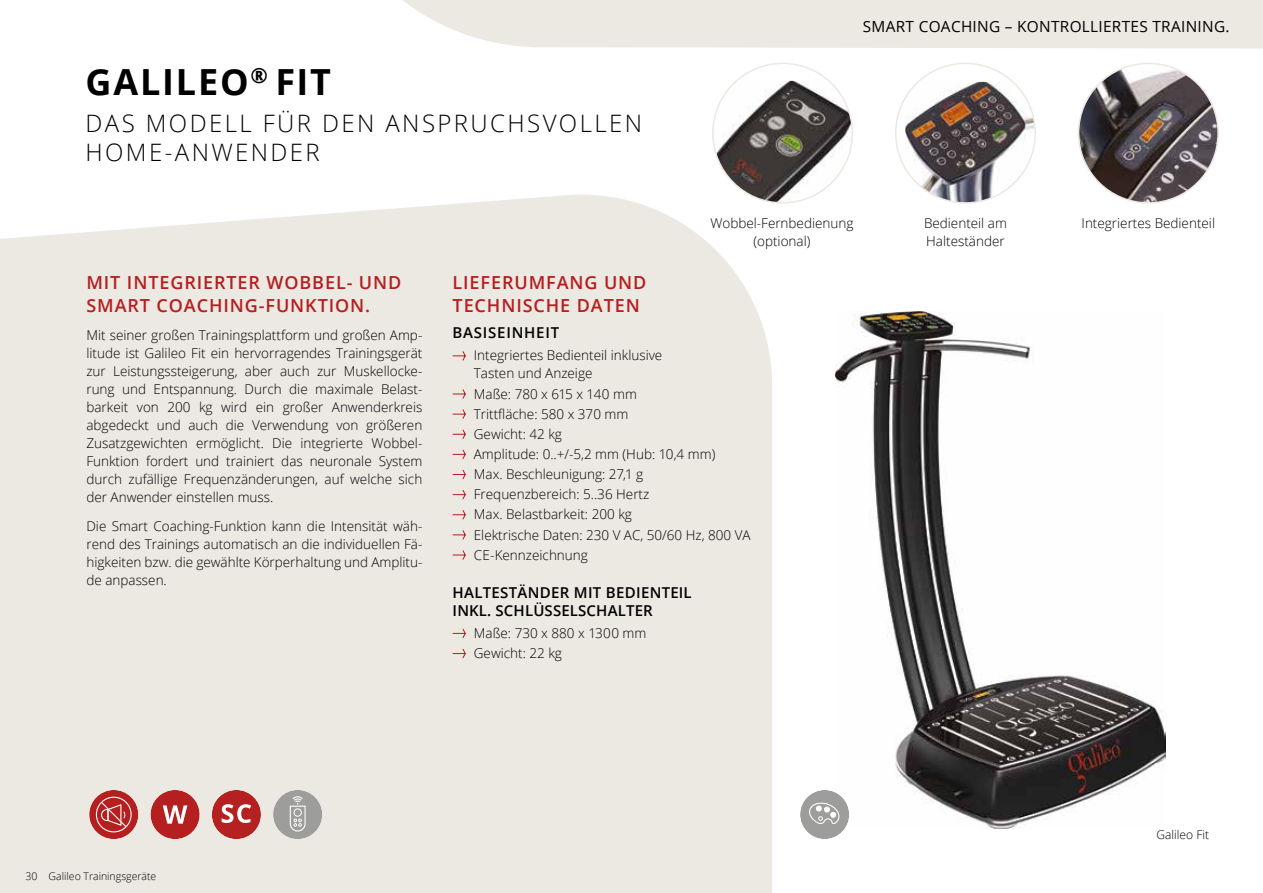
<style>
.page{position:relative;width:1263px;height:893px;background:#fff}
.page>*{position:absolute;margin:0;border:0;box-sizing:border-box;transform-origin:0 0}
.t1{font:700 36px "Open Sans";letter-spacing:.05em;color:#000}
.t2{font:300 24px/28.8px "Open Sans";letter-spacing:.1em;color:#000}
.t3{font:600 18px/22.5px "Open Sans";letter-spacing:.05em;color:#b51f1f}
.t4{font:15.3px "Open Sans";letter-spacing:.02em;color:#000}
.t5{font:600 15px/18px "Open Sans";letter-spacing:.02em;color:#000}
.t6{font:600 15px "Open Sans";letter-spacing:.05em;color:#000}
.t7{font:300 13.5px/18px "Open Sans";color:#000}
.t8{font:300 12px "Open Sans";color:#000}
.t9{font:300 10.5px "Open Sans";color:#000}
</style>
<div class="page">
<img style="left:835px;top:311px;width:330px;height:517px">
<div style="left:0;top:195px;width:772px;height:698px;background:#ece8e2"></div>
<svg style="left:452px;top:351px;width:14px;height:10px"></svg>
<svg style="left:452px;top:389px;width:14px;height:10px"></svg>
<svg style="left:452px;top:409px;width:14px;height:10px"></svg>
<svg style="left:452px;top:429px;width:14px;height:10px"></svg>
<svg style="left:452px;top:449px;width:14px;height:11px"></svg>
<svg style="left:452px;top:469px;width:14px;height:11px"></svg>
<svg style="left:452px;top:489px;width:14px;height:11px"></svg>
<svg style="left:452px;top:509px;width:14px;height:11px"></svg>
<svg style="left:452px;top:530px;width:14px;height:10px"></svg>
<svg style="left:452px;top:550px;width:14px;height:10px"></svg>
<svg style="left:452px;top:628px;width:14px;height:11px"></svg>
<svg style="left:452px;top:648px;width:14px;height:11px"></svg>
<div style="left:151px;top:790px;width:49px;height:49px;background:#b51f1f;border-radius:50%"></div>
<svg style="left:163px;top:805px;width:24px;height:19px"></svg>
<svg style="left:89px;top:790px;width:49px;height:49px"></svg>
<div style="left:96px;top:797px;width:36px;height:35px;border:1px solid #fff;border-radius:50%"></div>
<svg style="left:100px;top:801px;width:27px;height:27px"></svg>
<div style="left:212px;top:790px;width:49px;height:49px;background:#b52020;border-radius:50%"></div>
<svg style="left:222px;top:804px;width:29px;height:19px"></svg>
<img style="left:905px;top:82px;width:130px;height:119px">
<div style="left:800px;top:790px;width:49px;height:49px;background:#9d9d9c;border-radius:50%"></div>
<svg style="left:809px;top:802px;width:31px;height:22px"></svg>
<svg style="left:403px;top:0;width:860px;height:49px;background:#ede9e4"></svg>
<div style="left:273px;top:790px;width:49px;height:49px;background:#9d9d9c;border-radius:50%"></div>
<svg style="left:289px;top:796px;width:17px;height:36px"></svg>
<img style="left:1078px;top:63px;width:140px;height:140px;border-radius:70px">
<img style="left:713px;top:81px;width:139px;height:122px">
<h1 class="t1" style="left:86px;top:56px;width:247px">GALILEO<sup>®</sup> FIT</h1>
<h2 class="t2" style="left:86px;top:108px;width:558px">DAS MODELL FÜR DEN ANSPRUCHSVOLLEN<br>HOME-ANWENDER</h2>
<p class="t4" style="left:863px;top:16px;width:368px">SMART COACHING – KONTROLLIERTES TRAINING.</p>
<p class="t7" style="left:710px;top:213px;width:145px">Wobbel-Fernbedienung</p>
<p class="t7" style="left:1081px;top:213px;width:135px">Integriertes Bedienteil</p>
<p class="t7" style="left:753px;top:231px;width:58px">(optional)</p>
<p class="t7" style="left:924px;top:213px;width:84px">Bedienteil am<br>Halteständer</p>
<h3 class="t3" style="left:86px;top:271px;width:316px">MIT INTEGRIERTER WOBBEL- UND<br>SMART COACHING-FUNKTION.</h3>
<p class="t7" style="left:86px;top:326px;width:337px;text-align:justify">Mit seiner großen Trainingsplattform und großen Amp&shy;litude ist Galileo Fit ein hervorragendes Trainingsgerät zur Leistungssteigerung, aber auch zur Muskellocke&shy;rung und Entspannung. Durch die maximale Belast&shy;barkeit von 200 kg wird ein großer Anwenderkreis abgedeckt und auch die Verwendung von größeren Zusatzgewichten ermöglicht. Die integrierte Wobbel-Funktion fordert und trainiert das neuronale System durch zufällige Frequenzänderungen, auf welche sich der Anwender einstellen muss.</p>
<p class="t7" style="left:86px;top:517px;width:337px;text-align:justify">Die Smart Coaching-Funktion kann die Intensität wäh&shy;rend des Trainings automatisch an die individuellen Fä&shy;higkeiten bzw. die gewählte Körperhaltung und Amplitu&shy;de anpassen.</p>
<h3 class="t3" style="left:453px;top:271px;width:195px">LIEFERUMFANG UND<br>TECHNISCHE DATEN</h3>
<p class="t6" style="left:453px;top:322px;width:108px">BASISEINHEIT</p>
<p class="t7" style="left:474px;top:346px;width:190px">Integriertes Bedienteil inklusive<br>Tasten und Anzeige</p>
<p class="t7" style="left:474px;top:383px;width:278px;line-height:20.1px">Maße: 780 x 615 x 140 mm<br>Trittfläche: 580 x 370 mm<br>Gewicht: 42 kg<br>Amplitude: 0..+/-5,2 mm (Hub: 10,4 mm)<br>Max. Beschleunigung: 27,1 g<br>Frequenzbereich: 5..36 Hertz<br>Max. Belastbarkeit: 200 kg<br>Elektrische Daten: 230 V AC, 50/60 Hz, 800 VA<br>CE-Kennzeichnung</p>
<p class="t5" style="left:453px;top:583px;width:241px">HALTESTÄNDER MIT BEDIENTEIL<br>INKL. SCHLÜSSELSCHALTER</p>
<p class="t7" style="left:474px;top:623px;width:174px;line-height:20.1px">Maße: 730 x 880 x 1300 mm<br>Gewicht: 22 kg</p>
<p class="t9" style="left:26px;top:869px;width:132px">30 Galileo Trainingsgeräte</p>
<p class="t8" style="left:1156px;top:826px;width:54px">Galileo Fit</p>
</div>
